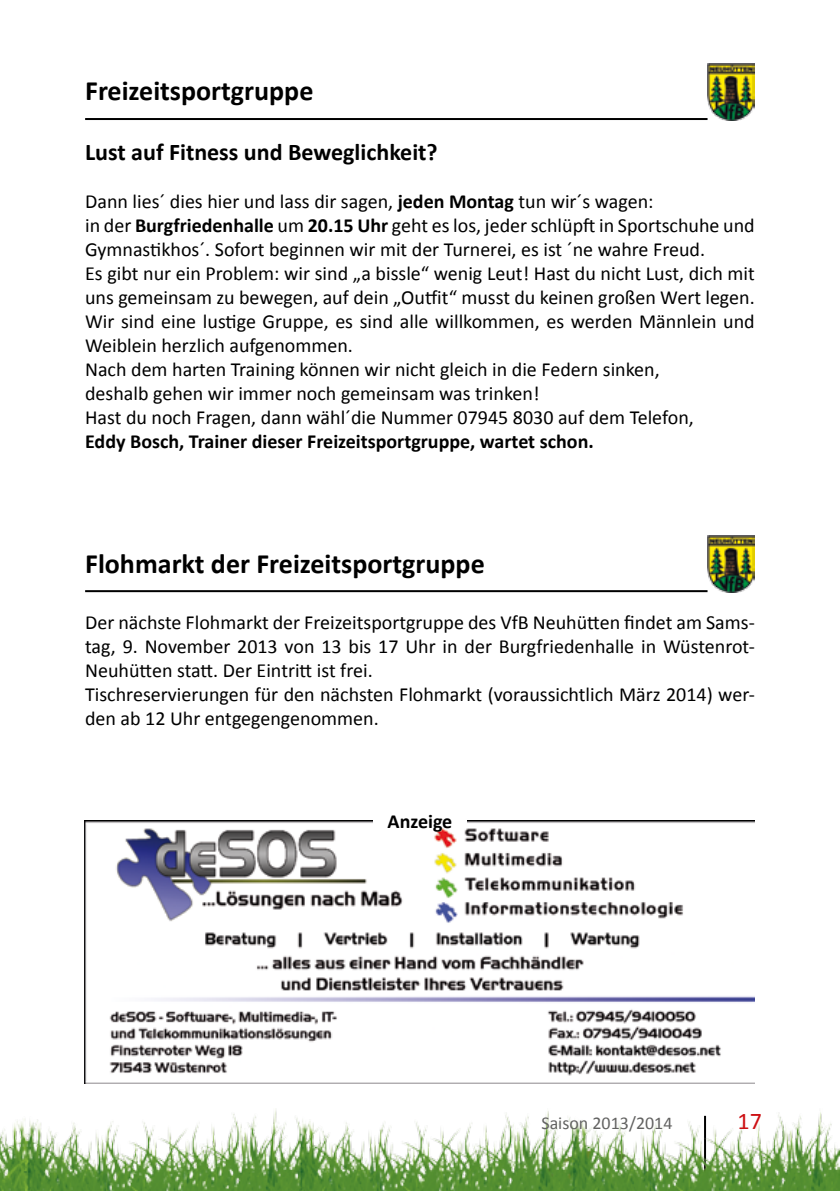
<style>
.page{position:relative;width:840px;height:1191px;background:#fff}
.page>*{position:absolute;margin:0;border:0;box-sizing:border-box;transform-origin:0 0}
.t1{font:700 28px "Calibri";color:#000}
.t2{font:700 24px "Calibri";color:#000}
.t3{font:24px "Calibri";color:#cd1013}
.t4{font:20px/24px "Calibri";color:#000}
.t5{font:700 20px "Calibri";color:#000}
.t6{font:18px "Calibri";color:#626261}
.s1{font-weight:700}
</style>
<div class="page">
<img style="left:85px;top:1109px;width:754px;height:82px">
<hr style="left:85px;top:118px;width:622px;height:2px;background:#000">
<img style="left:707px;top:63px;width:47px;height:57px">
<svg style="left:0;top:1083px;width:85px;height:108px"></svg>
<hr style="left:85px;top:590px;width:622px;height:2px;background:#000">
<img style="left:707px;top:535px;width:47px;height:57px">
<img style="left:85px;top:820px;width:669px;height:263px">
<div style="left:373px;top:812px;width:93px;height:15px;background:#fff"></div>
<h1 class="t1" style="left:85px;top:73px;width:230px">Freizeitsportgruppe</h1>
<p class="t2" style="left:85px;top:137px;width:354px">Lust auf Fitness und Beweglichkeit?</p>
<p class="t4" style="left:85px;top:189px;width:670px">Dann lies´ dies hier und lass dir sagen, <span class="s1">jeden Montag</span> tun wir´s wagen:<br>in der <span class="s1">Burgfriedenhalle</span> um <span class="s1">20.15 Uhr</span> geht es los, jeder schlüpft in Sportschuhe und Gymnastikhos´. Sofort beginnen wir mit der Turnerei, es ist ´ne wahre Freud.<br>Es gibt nur ein Problem: wir sind „a bissle“ wenig Leut! Hast du nicht Lust, dich mit uns gemeinsam zu bewegen, auf dein „Outfit“ musst du keinen großen Wert legen.<br>Wir sind eine lustige Gruppe, es sind alle willkommen, es werden Männlein und Weiblein herzlich aufgenommen.<br>Nach dem harten Training können wir nicht gleich in die Federn sinken,<br>deshalb gehen wir immer noch gemeinsam was trinken!<br>Hast du noch Fragen, dann wähl´die Nummer 07945 8030 auf dem Telefon,</p>
<p class="t5" style="left:85px;top:429px;width:510px">Eddy Bosch, Trainer dieser Freizeitsportgruppe, wartet schon.</p>
<h1 class="t1" style="left:85px;top:545px;width:401px">Flohmarkt der Freizeitsportgruppe</h1>
<p class="t4" style="left:85px;top:610px;width:670px">Der nächste Flohmarkt der Freizeitsportgruppe des VfB Neuhütten findet am Sams&shy;tag, 9. November 2013 von 13 bis 17 Uhr in der Burgfriedenhalle in Wüstenrot-Neuhütten statt. Der Eintritt ist frei.<br>Tischreservierungen für den nächsten Flohmarkt (voraussichtlich März 2014) wer&shy;den ab 12 Uhr entgegengenommen.</p>
<p class="t5" style="left:387px;top:808px;width:66px">Anzeige</p>
<p class="t6" style="left:541px;top:1112px;width:133px">Saison 2013/2014</p>
<p class="t3" style="left:737px;top:1106px;width:26px">17</p>
</div>
